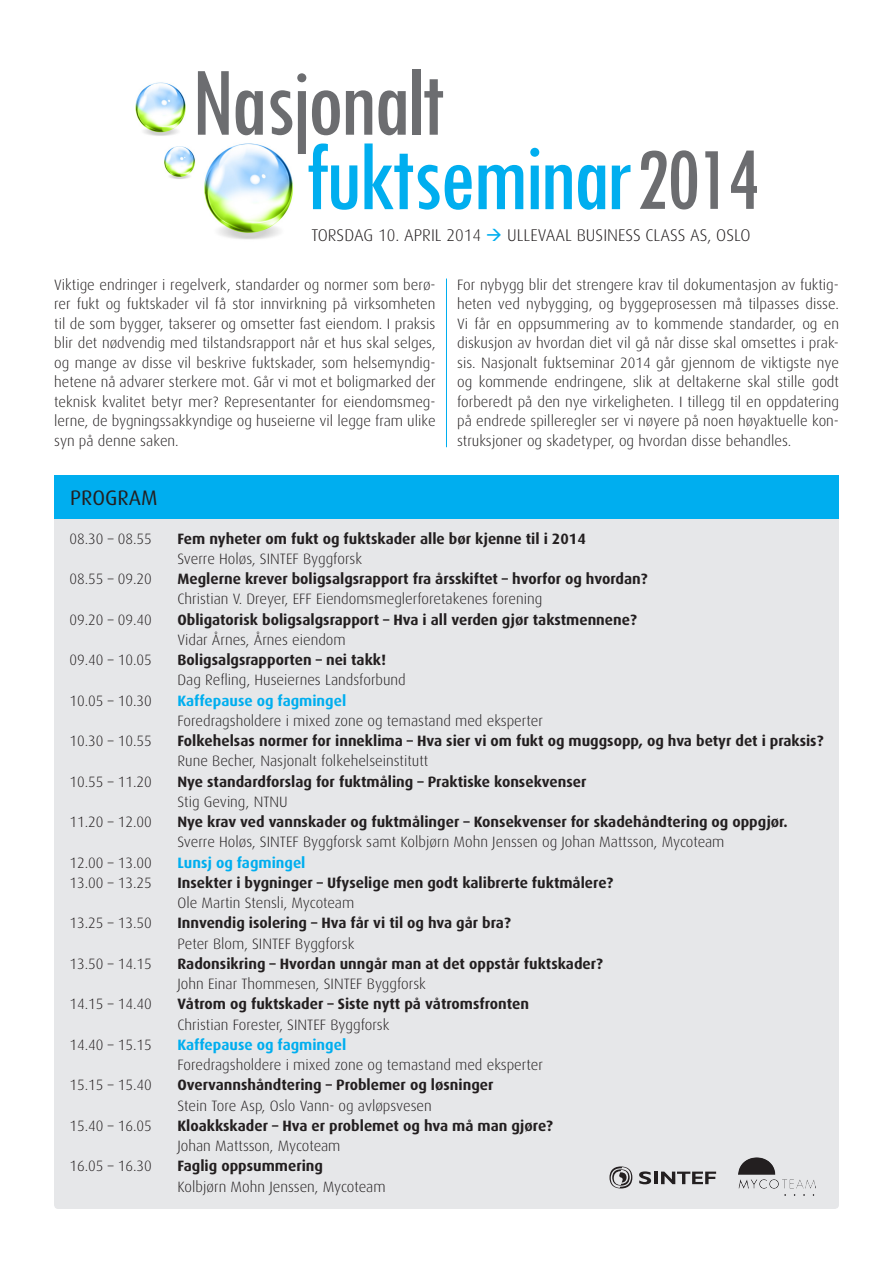
<style>
.page{position:relative;width:893px;height:1263px;background:#fff}
.page>*{position:absolute;margin:0;border:0;box-sizing:border-box;transform-origin:0 0}
.t1{font:condensed 102.15px/74.4px "Tw Cen";letter-spacing:-.04em;color:#00aeef}
.t2{font:21px "Dax";color:#231f20}
.t3{font:300 16.95px "Dax";color:#231f20}
.t4{font:300 15px/19.5px "Dax";color:#231f20}
.t5{font:700 15px "Dax";color:#231f20}
.t6{font:700 15px "Dax";color:#00aeef}
.s1{color:#6c6d70}
.s2{font-size:92.4px;color:#6c6d70}
.s3{color:#00aeef}
</style>
<div class="page">
<div style="left:54px;top:477px;width:785px;height:732px;background:#e6e7e9;border-radius:4px"></div>
<div style="left:54px;top:475px;width:785px;height:44px;background:#00aeef"></div>
<img style="left:204px;top:143px;width:90px;height:97px">
<img style="left:135px;top:82px;width:51px;height:54px">
<img style="left:164px;top:146px;width:31px;height:33px">
<svg style="left:609px;top:1166px;width:23px;height:22px"></svg>
<svg style="left:639px;top:1171px;width:77px;height:13px"></svg>
<img style="left:738px;top:1157px;width:77px;height:39px">
<hr style="left:446px;top:279px;width:1px;height:168px;background:#00aeef">
<p class="t1" style="left:306px;top:63px;width:456px;text-indent:-114px"><span class="s1">Nasjonalt </span>fuktseminar<span class="s2">2014</span></p>
<p class="t3" style="left:311px;top:226px;width:441px">TORSDAG 10. APRIL 2014 <span class="s3">→</span> ULLEVAAL BUSINESS CLASS AS, OSLO</p>
<p class="t4" style="left:54px;top:275px;width:383px">Viktige endringer i regelverk, standarder og normer som berø&shy;rer fukt og fuktskader vil få stor innvirkning på virksomheten til de som bygger, takserer og omsetter fast eiendom. I praksis blir det nødvendig med tilstandsrapport når et hus skal selges, og mange av disse vil beskrive fuktskader, som helsemyndig&shy;hetene nå advarer sterkere mot. Går vi mot et boligmarked der teknisk kvalitet betyr mer? Representanter for eiendomsmeg&shy;lerne, de bygningssakkyndige og huseierne vil legge fram ulike syn på denne saken.</p>
<p class="t4" style="left:457px;top:275px;width:383px">For nybygg blir det strengere krav til dokumentasjon av fuktig&shy;heten ved nybygging, og byggeprosessen må tilpasses disse.<br>Vi får en oppsummering av to kommende standarder, og en diskusjon av hvordan diet vil gå når disse skal omsettes i prak&shy;sis. Nasjonalt fuktseminar 2014 går gjennom de viktigste nye og kommende endringene, slik at deltakerne skal stille godt forberedt på den nye virkeligheten. I tillegg til en oppdatering på endrede spilleregler ser vi nøyere på noen høyaktuelle kon&shy;struksjoner og skadetyper, og hvordan disse behandles.</p>
<p class="t2" style="left:70px;top:486px;width:89px">PROGRAM</p>
<p class="t4" style="left:69px;top:529px;width:84px">08.30 – 08.55</p>
<p class="t5" style="left:177px;top:530px;width:410px">Fem nyheter om fukt og fuktskader alle bør kjenne til i 2014</p>
<p class="t4" style="left:177px;top:549px;width:186px">Sverre Holøs, SINTEF Byggforsk</p>
<p class="t4" style="left:69px;top:569px;width:84px">08.55 – 09.20</p>
<p class="t5" style="left:177px;top:570px;width:472px">Meglerne krever boligsalgsrapport fra årsskiftet – hvorfor og hvordan?</p>
<p class="t4" style="left:177px;top:589px;width:366px">Christian V. Dreyer, EFF Eiendomsmeglerforetakenes forening</p>
<p class="t4" style="left:69px;top:610px;width:84px">09.20 – 09.40</p>
<p class="t5" style="left:177px;top:611px;width:461px">Obligatorisk boligsalgsrapport – Hva i all verden gjør takstmennene?</p>
<p class="t4" style="left:177px;top:630px;width:170px">Vidar Årnes, Årnes eiendom</p>
<p class="t4" style="left:69px;top:650px;width:84px">09.40 – 10.05</p>
<p class="t5" style="left:177px;top:651px;width:210px">Boligsalgsrapporten – nei takk!</p>
<p class="t4" style="left:177px;top:670px;width:230px">Dag Refling, Huseiernes Landsforbund</p>
<p class="t4" style="left:69px;top:691px;width:84px">10.05 – 10.30</p>
<p class="t6" style="left:177px;top:692px;width:170px">Kaffepause og fagmingel</p>
<p class="t4" style="left:177px;top:711px;width:367px">Foredragsholdere i mixed zone og temastand med eksperter</p>
<p class="t4" style="left:69px;top:731px;width:84px">10.30 – 10.55</p>
<p class="t5" style="left:177px;top:732px;width:647px">Folkehelsas normer for inneklima – Hva sier vi om fukt og muggsopp, og hva betyr det i praksis?</p>
<p class="t4" style="left:177px;top:751px;width:252px">Rune Becher, Nasjonalt folkehelseinstitutt</p>
<p class="t4" style="left:69px;top:772px;width:84px">10.55 – 11.20</p>
<p class="t5" style="left:177px;top:773px;width:411px">Nye standardforslag for fuktmåling – Praktiske konsekvenser</p>
<p class="t4" style="left:177px;top:792px;width:112px">Stig Geving, NTNU</p>
<p class="t4" style="left:69px;top:812px;width:84px">11.20 – 12.00</p>
<p class="t5" style="left:177px;top:813px;width:612px">Nye krav ved vannskader og fuktmålinger – Konsekvenser for skadehåndtering og oppgjør.</p>
<p class="t4" style="left:177px;top:832px;width:548px">Sverre Holøs, SINTEF Byggforsk samt Kolbjørn Mohn Jenssen og Johan Mattsson, Mycoteam</p>
<p class="t4" style="left:69px;top:853px;width:84px">12.00 – 13.00</p>
<p class="t6" style="left:177px;top:854px;width:130px">Lunsj og fagmingel</p>
<p class="t4" style="left:69px;top:873px;width:84px">13.00 – 13.25</p>
<p class="t5" style="left:177px;top:874px;width:437px">Insekter i bygninger – Ufyselige men godt kalibrerte fuktmålere?</p>
<p class="t4" style="left:177px;top:893px;width:178px">Ole Martin Stensli, Mycoteam</p>
<p class="t4" style="left:69px;top:913px;width:84px">13.25 – 13.50</p>
<p class="t5" style="left:177px;top:914px;width:335px">Innvendig isolering – Hva får vi til og hva går bra?</p>
<p class="t4" style="left:177px;top:934px;width:178px">Peter Blom, SINTEF Byggforsk</p>
<p class="t4" style="left:69px;top:954px;width:84px">13.50 – 14.15</p>
<p class="t5" style="left:177px;top:955px;width:427px">Radonsikring – Hvordan unngår man at det oppstår fuktskader?</p>
<p class="t4" style="left:177px;top:974px;width:250px">John Einar Thommesen, SINTEF Byggforsk</p>
<p class="t4" style="left:69px;top:994px;width:84px">14.15 – 14.40</p>
<p class="t5" style="left:177px;top:995px;width:353px">Våtrom og fuktskader – Siste nytt på våtromsfronten</p>
<p class="t4" style="left:177px;top:1015px;width:213px">Christian Forester, SINTEF Byggforsk</p>
<p class="t4" style="left:69px;top:1035px;width:84px">14.40 – 15.15</p>
<p class="t6" style="left:177px;top:1036px;width:170px">Kaffepause og fagmingel</p>
<p class="t4" style="left:177px;top:1055px;width:367px">Foredragsholdere i mixed zone og temastand med eksperter</p>
<p class="t4" style="left:69px;top:1075px;width:84px">15.15 – 15.40</p>
<p class="t5" style="left:177px;top:1076px;width:318px">Overvannshåndtering – Problemer og løsninger</p>
<p class="t4" style="left:177px;top:1096px;width:256px">Stein Tore Asp, Oslo Vann- og avløpsvesen</p>
<p class="t4" style="left:69px;top:1116px;width:84px">15.40 – 16.05</p>
<p class="t5" style="left:177px;top:1117px;width:377px">Kloakkskader – Hva er problemet og hva må man gjøre?</p>
<p class="t4" style="left:177px;top:1136px;width:165px">Johan Mattsson, Mycoteam</p>
<p class="t4" style="left:69px;top:1156px;width:84px">16.05 – 16.30</p>
<p class="t5" style="left:177px;top:1157px;width:147px">Faglig oppsummering</p>
<p class="t4" style="left:177px;top:1177px;width:210px">Kolbjørn Mohn Jenssen, Mycoteam</p>
</div>
